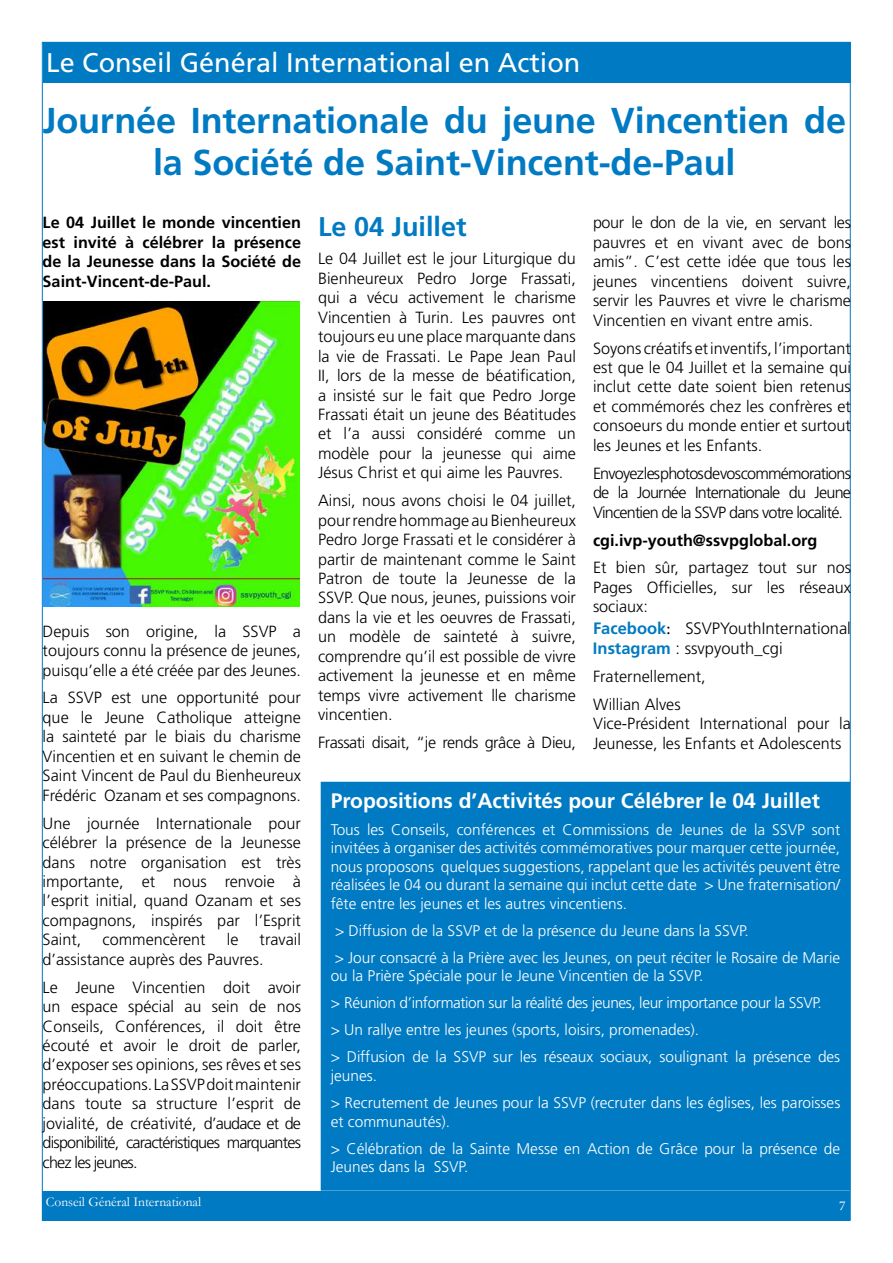
<style>
.page{position:relative;width:893px;height:1263px;background:#fff}
.page>*{position:absolute;margin:0;border:0;box-sizing:border-box;transform-origin:0 0}
.t1{font:700 36px/42px "Frutiger LT Pro";letter-spacing:-.005em;color:#007ac2;text-align:center}
.t2{font:27px "Frutiger LT Pro";color:#fff}
.t3{font:700 27px "Frutiger LT Pro";color:#007ac2}
.t4{font:700 21px "Frutiger LT Pro";color:#fff}
.t5{font:300 16.5px/19.8px "Frutiger LT Pro";color:#000}
.t6{font:300 16.2px/19.5px "Frutiger LT Pro";color:#000;text-align:justify}
.t7{font:700 16.2px/19.5px "Frutiger LT Pro";color:#000;text-align:justify}
.t8{font:300 16.2px "Frutiger LT Pro";letter-spacing:-.025em;color:#000}
.t9{font:300 15.45px/27px "Frutiger LT Pro";color:#fff}
.t10{font:13.5px "Garamond";color:#fff}
.t11{font:13.5px "Minion Pro";color:#fff}
.s1{font-weight:700;color:#007ac2}
.s2{font-family:"Minion Pro";font-weight:400;font-size:18px}
</style>
<div class="page">
<div style="left:43px;top:1191px;width:807px;height:29px;background:#007ac2"></div>
<div style="left:321px;top:782px;width:528px;height:408px;background:#007ac2"></div>
<div style="left:321px;top:782px;width:529px;height:409px;border:2px solid #007ac2"></div>
<img style="left:44px;top:302px;width:256px;height:304px">
<div style="left:43px;top:42px;width:808px;height:40px;background:#007ac2"></div>
<h2 class="t2" style="left:46px;top:47px;width:536px">Le Conseil Général International en Action</h2>
<h1 class="t1" style="left:43px;top:100px;width:805px">Journée Internationale du jeune Vincentien de la Société de Saint-Vincent-de-Paul</h1>
<p class="t7" style="left:43px;top:213px;width:260px">Le 04 Juillet le monde vincentien est invité à célébrer la présence de la Jeunesse dans la Société de Saint-Vincent-de-Paul.</p>
<p class="t6" style="left:43px;top:621px;width:260px">Depuis son origine, la SSVP a toujours connu la présence de jeunes, puisqu’elle a été créée par des Jeunes.</p>
<p class="t6" style="left:43px;top:688px;width:260px">La SSVP est une opportunité pour que le Jeune Catholique atteigne la sainteté par le biais du charisme Vincentien et en suivant le chemin de Saint Vincent de Paul du Bienheureux Frédéric Ozanam et ses compagnons.</p>
<p class="t6" style="left:43px;top:813px;width:260px">Une journée Internationale pour célébrer la présence de la Jeunesse dans notre organisation est très importante, et nous renvoie à l’esprit initial, quand Ozanam et ses compagnons, inspirés par l’Esprit Saint,</p>
<p class="t6" style="left:43px;top:930px;width:260px;text-indent:217px">travail d’assistance auprès des Pauvres.</p>
<p class="t6" style="left:43px;top:977px;width:260px">Le Jeune Vincentien doit avoir un espace spécial au sein de nos Conseils, Conférences, il doit être écouté et avoir le droit de parler, d’exposer ses opinions, ses rêves et ses préoccupations. La SSVP doit maintenir dans toute sa structure l’esprit de jovialité, de créativité, d’audace et de disponibilité, caractéristiques marquantes chez les jeunes.</p>
<p class="t6" style="left:102px;top:930px;width:105px">commencèrent</p>
<p class="t6" style="left:227px;top:930px;width:13px">le</p>
<p class="t10" style="left:46px;top:1192px;width:157px">Conseil Général International</p>
<h2 class="t3" style="left:318px;top:211px;width:150px">Le 04 Juillet</h2>
<p class="t6" style="left:318px;top:249px;width:259px">Le 04 Juillet est le jour Liturgique du Bienheureux Pedro Jorge Frassati, qui a vécu activement le charisme Vincentien à Turin. Les pauvres ont toujours eu une place marquante dans la vie de Frassati. Le Pape Jean Paul II, lors de la messe de béatification, a insisté sur le fait que Pedro Jorge Frassati était un jeune des Béatitudes et l’a aussi considéré comme un modèle pour la jeunesse qui aime Jésus Christ et qui aime les Pauvres.</p>
<p class="t6" style="left:318px;top:491px;width:259px">Ainsi, nous avons choisi le 04 juillet, pour rendre hommage au Bienheureux Pedro Jorge Frassati et le considérer à partir de maintenant comme le Saint Patron de toute la Jeunesse de la SSVP. Que nous, jeunes, puissions voir dans la vie et les oeuvres de Frassati, un modèle de sainteté à suivre, comprendre qu’il est possible de vivre activement la jeunesse et en même temps vivre activement lle charisme vincentien.</p>
<p class="t8" style="left:318px;top:733px;width:259px">Frassati disait, “je rends grâce à Dieu,</p>
<p class="t6" style="left:593px;top:213px;width:259px">pour le don de la vie, en servant les pauvres et en vivant avec de bons amis”. C’est cette idée que tous les jeunes vincentiens doivent suivre, servir les Pauvres et vivre le charisme Vincentien en vivant entre amis.</p>
<p class="t6" style="left:593px;top:338px;width:259px">Soyons créatifs et inventifs, l’important est que le 04 Juillet et la semaine qui inclut cette date soient bien retenus et commémorés chez les confrères et consoeurs du monde entier et surtout les Jeunes et les Enfants.</p>
<p class="t6" style="left:593px;top:463px;width:259px">Envoyez les photos de vos commémorations de la Journée Internationale du Jeune Vincentien de la SSVP dans votre localité.</p>
<p class="t7" style="left:593px;top:530px;width:226px">cgi.ivp-youth@ssvpglobal.org</p>
<p class="t6" style="left:593px;top:558px;width:259px">Et bien sûr, partagez tout sur nos Pages Officielles, sur les réseaux sociaux:</p>
<p class="t5" style="left:593px;top:618px;width:259px"><span class="s1">Facebook</span><span class="s2">:</span> SSVPYouthInternational<br><span class="s1">Instagram</span> : ssvpyouth_cgi</p>
<p class="t6" style="left:593px;top:662px;width:114px;line-height:27.9px">Fraternellement,<br>Willian Alves</p>
<p class="t6" style="left:593px;top:714px;width:259px">Vice-Président International pour la<br>Jeunesse, les Enfants et Adolescents</p>
<p class="t4" style="left:331px;top:788px;width:491px">Propositions d’Activités pour Célébrer le 04 Juillet</p>
<p class="t9" style="left:331px;top:820px;width:511px;line-height:18.6px;text-align:justify">Tous les Conseils, conférences et Commissions de Jeunes de la SSVP sont invitées à organiser des activités commémoratives pour marquer cette journée, nous proposons quelques suggestions, rappelant que les activités peuvent être réalisées le 04 ou durant la semaine qui inclut cette date &gt; Une fraternisation/ fête entre les jeunes et les autres vincentiens.</p>
<p class="t9" style="left:335px;top:917px;width:507px">&gt; Diffusion de la SSVP et de la présence du Jeune dans la SSVP.<br>&gt; Jour consacré à la Prière avec les Jeunes, on peut réciter le Rosaire de Marie</p>
<p class="t9" style="left:331px;top:962px;width:511px">ou la Prière Spéciale pour le Jeune Vincentien de la SSVP.<br>&gt; Réunion d’information sur la réalité des jeunes, leur importance pour la SSVP.<br>&gt; Un rallye entre les jeunes (sports, loisirs, promenades).<br>&gt; Diffusion de la SSVP sur les réseaux sociaux, soulignant la présence des</p>
<p class="t9" style="left:331px;top:1062px;width:511px">jeunes.<br>&gt; Recrutement de Jeunes pour la SSVP (recruter dans les églises, les paroisses</p>
<p class="t9" style="left:331px;top:1108px;width:511px">et communautés).<br>&gt; Célébration de la Sainte Messe en Action de Grâce pour la présence de</p>
<p class="t9" style="left:331px;top:1153px;width:139px">Jeunes dans la SSVP.</p>
<p class="t11" style="left:839px;top:1197px;width:8px">7</p>
</div>
